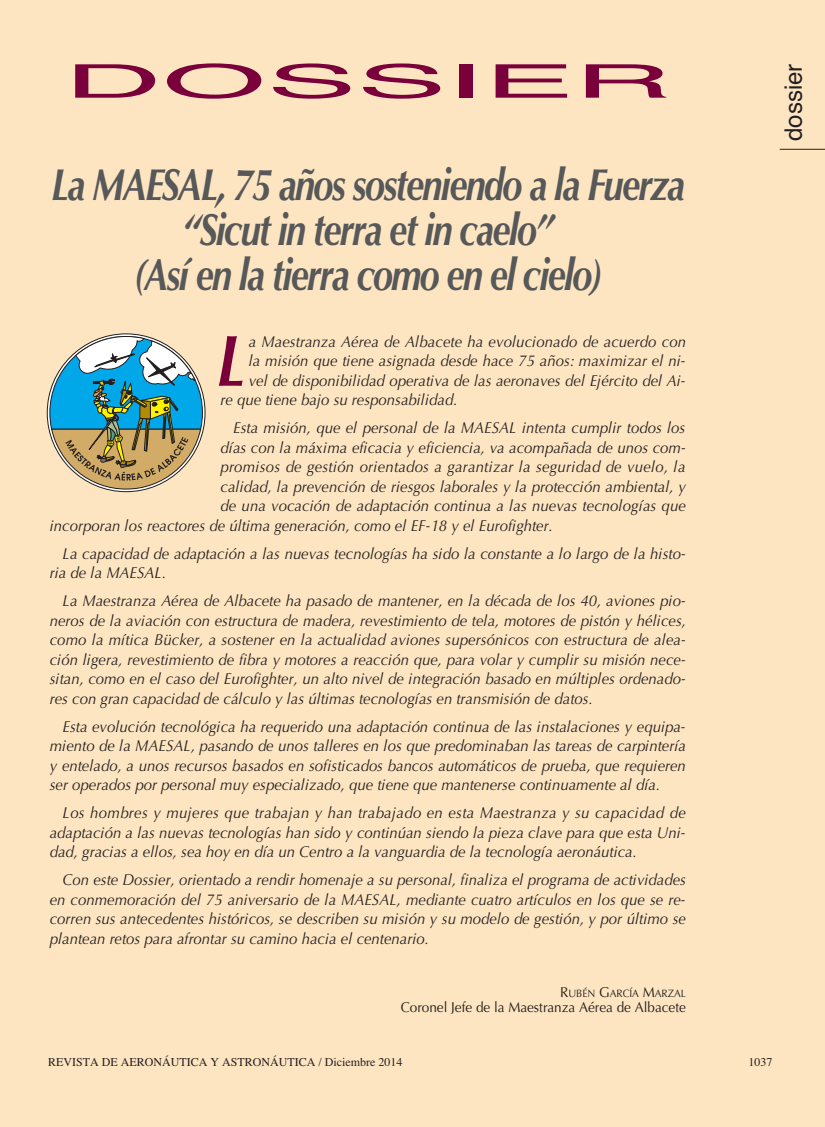
<style>
.page{position:relative;width:825px;height:1127px;background:#fee5c1}
.page>*{position:absolute;margin:0;border:0;box-sizing:border-box;transform-origin:0 0}
.t1{font:italic 700 72.9px "Optima";color:#7a003b;scale:.8 1}
.t2{font:46.5px "Helvetica";color:#7a003b;scale:2.9 1}
.t3{font:italic 700 45px/45px "Optima";letter-spacing:-.045em;color:#57585a;text-align:center;scale:.8 1}
.t4{font:24px "Helvetica";color:#231f20}
.t5{font:italic 15.75px/19.5px "Optima";color:#231f20;text-align:justify;scale:.95 1}
.t6{font:14.25px "Optima";color:#231f20;scale:.95 1}
.t7{font:12px "Times";color:#231f20}
.t8{font:10.65px "Optima";color:#231f20;scale:.95 1}
.s1{font-size:14.25px}
</style>
<div class="page">
<hr style="left:780px;top:149px;width:45px;height:1px;background:#231f20">
<svg style="left:50px;top:336px;width:153px;height:153px"></svg>
<h2 class="t2" style="left:64px;top:64px;width:211px">DOSSIER</h2>
<h3 class="t3" style="left:51px;top:167px;width:794px">La MAESAL, 75 años sosteniendo a la Fuerza “Sicut in terra et in caelo”<br>(Así en la tierra como en el cielo)</h3>
<h1 class="t1" style="left:216px;top:331px;width:38px">L</h1>
<p class="t5" style="left:249px;top:333px;width:462px">a Maestranza Aérea de Albacete ha evolucionado de acuerdo con</p>
<p class="t5" style="left:249px;top:353px;width:461px">la misión que tiene asignada desde hace 75 años: maximizar el ni-</p>
<p class="t5" style="left:249px;top:372px;width:461px">vel de disponibilidad operativa de las aeronaves del Ejército del Ai-</p>
<p class="t5" style="left:221px;top:392px;width:251px">re que tiene bajo su responsabilidad.</p>
<p class="t5" style="left:233px;top:420px;width:477px">Esta misión, que el personal de la MAESAL intenta cumplir todos los</p>
<p class="t5" style="left:221px;top:439px;width:491px">días con la máxima eficacia y eficiencia, va acompañada de unos com-</p>
<p class="t5" style="left:221px;top:459px;width:491px">promisos de gestión orientados a garantizar la seguridad de vuelo, la</p>
<p class="t5" style="left:221px;top:478px;width:491px">calidad, la prevención de riesgos laborales y la protección ambiental, y</p>
<p class="t5" style="left:221px;top:498px;width:491px">de una vocación de adaptación continua a las nuevas tecnologías que</p>
<p class="t5" style="left:50px;top:517px;width:531px">incorporan los reactores de última generación, como el EF-18 y el Eurofighter.</p>
<p class="t5" style="left:50px;top:545px;width:671px;text-indent:13px">La capacidad de adaptación a las nuevas tecnologías ha sido la constante a lo largo de la histo&shy;ria de la MAESAL.</p>
<p class="t5" style="left:50px;top:593px;width:671px;text-indent:13px">La Maestranza Aérea de Albacete ha pasado de mantener, en la década de los 40, aviones pio&shy;neros de la aviación con estructura de madera, revestimiento de tela, motores de pistón y hélices, como la mítica Bücker, a sostener en la actualidad aviones supersónicos con estructura de alea&shy;ción ligera, revestimiento de fibra y motores a reacción que, para volar y cumplir su misión nece&shy;sitan, como en el caso del Eurofighter, un alto nivel de integración basado en múltiples ordenado&shy;res con gran capacidad de cálculo y las últimas tecnologías en transmisión de datos.</p>
<p class="t5" style="left:50px;top:718px;width:671px;text-indent:13px">Esta evolución tecnológica ha requerido una adaptación continua de las instalaciones y equipa&shy;miento de la MAESAL, pasando de unos talleres en los que predominaban las tareas de carpintería y entelado, a unos recursos basados en sofisticados bancos automáticos de prueba, que requieren ser operados por personal muy especializado, que tiene que mantenerse continuamente al día.</p>
<p class="t5" style="left:50px;top:805px;width:671px;text-indent:13px">Los hombres y mujeres que trabajan y han trabajado en esta Maestranza y su capacidad de adaptación a las nuevas tecnologías han sido y continúan siendo la pieza clave para que esta Uni&shy;dad, gracias a ellos, sea hoy en día un Centro a la vanguardia de la tecnología aeronáutica.</p>
<p class="t5" style="left:50px;top:872px;width:671px;text-indent:13px">Con este Dossier, orientado a rendir homenaje a su personal, finaliza el programa de actividades en conmemoración del 75 aniversario de la MAESAL, mediante cuatro artículos en los que se re&shy;corren sus antecedentes históricos, se describen su misión y su modelo de gestión, y por último se plantean retos para afrontar su camino hacia el centenario.</p>
<p class="t8" style="left:560px;top:989px;width:134px"><span class="s1">R</span>UBÉN <span class="s1">G</span>ARCÍA <span class="s1">M</span>ARZAL</p>
<p class="t6" style="left:401px;top:1001px;width:302px">Coronel Jefe de la Maestranza Aérea de Albacete</p>
<h3 class="t4" style="left:784px;top:141px;width:79px;rotate:-90deg">dossier</h3>
<p class="t7" style="left:48px;top:1058px;width:356px">REVISTA DE AERONÁUTICA Y ASTRONÁUTICA / Diciembre 2014</p>
<p class="t7" style="left:748px;top:1058px;width:25px">1037</p>
</div>
